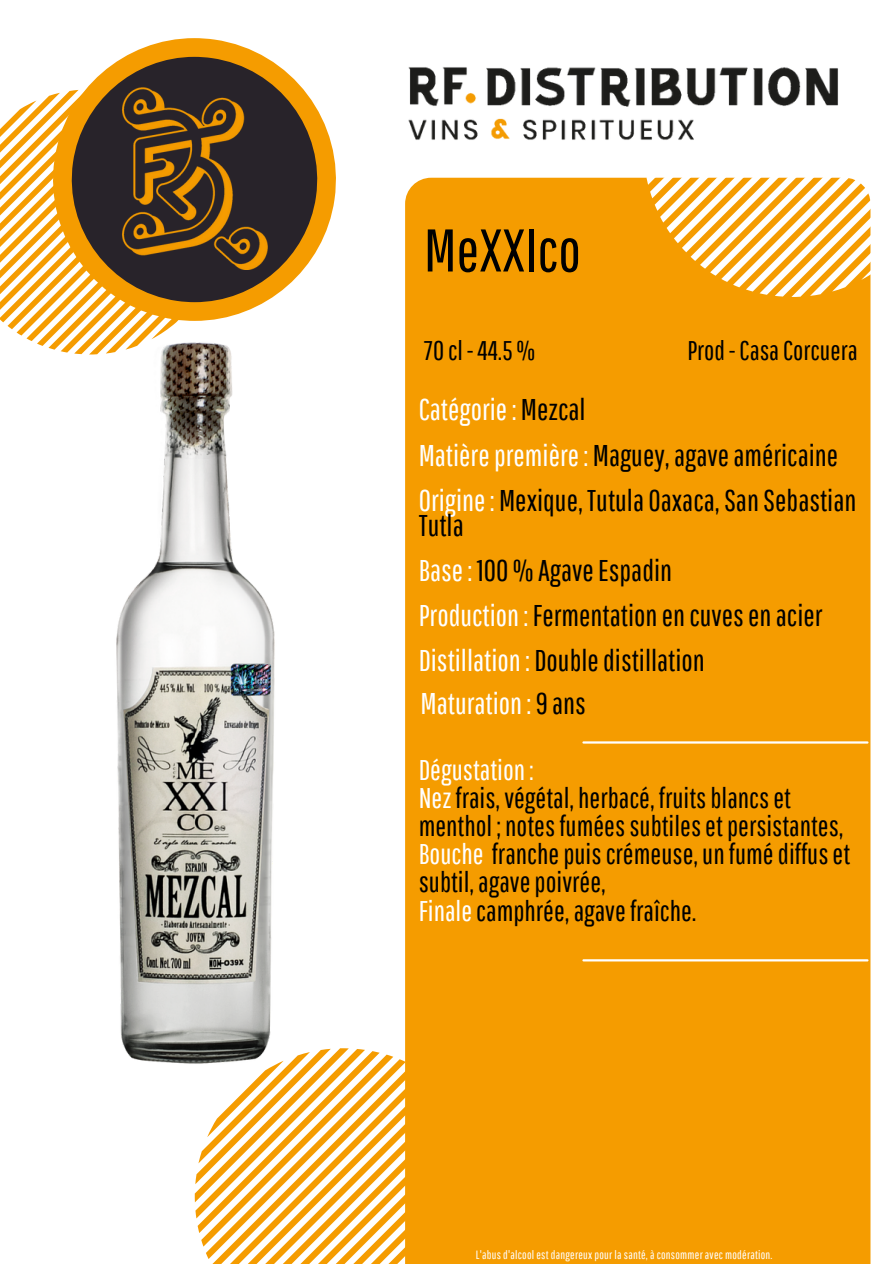
<style>
.page{position:relative;width:894px;height:1264px;background:#fff}
.page>*{position:absolute;margin:0;border:0;box-sizing:border-box;transform-origin:0 0}
.t1{font:60px "Pathway Gothic One";color:#000}
.t2{font:30px/26px "Pathway Gothic One";color:#000}
.t3{font:30px "Pathway Gothic One";color:#fff}
.t4{font:28.5px/28.2px "Pathway Gothic One";color:#000}
.t5{font:28.5px "Pathway Gothic One";color:#fff}
.t6{font:27px "Pathway Gothic One";color:#000}
.t7{font:12px "Pathway Gothic One";letter-spacing:.02em;color:#fff}
.s1{color:#000}
.s2{color:#fff}
</style>
<div class="page">
<img style="left:116px;top:344px;width:159px;height:720px">
<svg style="left:0;top:109px;width:222px;height:245px"></svg>
<svg style="left:53px;top:38px;width:251px;height:283px"></svg>
<img style="left:20px;top:73px;width:316px;height:196px">
<div style="left:405px;top:200px;width:465px;height:1063px;background:#f59c00"></div>
<svg style="left:195px;top:1048px;width:296px;height:215px;fill:#f59c00"></svg>
<svg style="left:643px;top:183px;width:228px;height:114px;fill:#f59c00"></svg>
<img style="left:405px;top:67px;width:455px;height:133px">
<hr style="left:583px;top:741px;width:284px;height:2px;background:#fff">
<hr style="left:583px;top:959px;width:284px;height:2px;background:#fff">
<p class="t1" style="left:424px;top:214px;width:158px">MeXXIco</p>
<p class="t6" style="left:424px;top:334px;width:113px">70 cl -44.5%</p>
<p class="t3" style="left:418px;top:391px;width:168px">Catégorie: <span class="s1">Mezcal</span></p>
<p class="t6" style="left:687px;top:334px;width:172px">Prod-CasaCorcuera</p>
<p class="t2" style="left:418px;top:442px;width:421px"><span class="s2">Matièrepremière:</span> Maguey,agaveaméricaine</p>
<p class="t2" style="left:418px;top:486px;width:439px"><span class="s2">Origine:</span> Mexique,Tutula Oaxaca,SanSebastian<br>Tutla</p>
<p class="t2" style="left:418px;top:556px;width:255px"><span class="s2">Base:</span> 100%AgaveEspadin</p>
<p class="t2" style="left:418px;top:602px;width:405px"><span class="s2">Production:</span>Fermentationencuvesenacier</p>
<p class="t2" style="left:418px;top:647px;width:287px"><span class="s2">Distillation:</span> Doubledistillation</p>
<p class="t3" style="left:420px;top:685px;width:167px">Maturation: <span class="s1">9 ans</span></p>
<p class="t5" style="left:418px;top:752px;width:117px">Dégustation:</p>
<p class="t4" style="left:418px;top:783px;width:426px"><span class="s2">Nez</span>frais,végétal,herbacé, fruitsblancset menthol ;notesfuméessubtilesetpersistantes,</p>
<p class="t4" style="left:418px;top:839px;width:433px"><span class="s2">Bouche</span> franchepuiscrémeuse,unfumédiffuset subtil,agavepoivrée,</p>
<p class="t4" style="left:418px;top:895px;width:279px"><span class="s2">Finale</span>camphrée,agavefraîche.</p>
<p class="t7" style="left:475px;top:1247px;width:298px">L'abus d'alcool est dangereux pour la santé, à consommer avec modération.</p>
</div>
